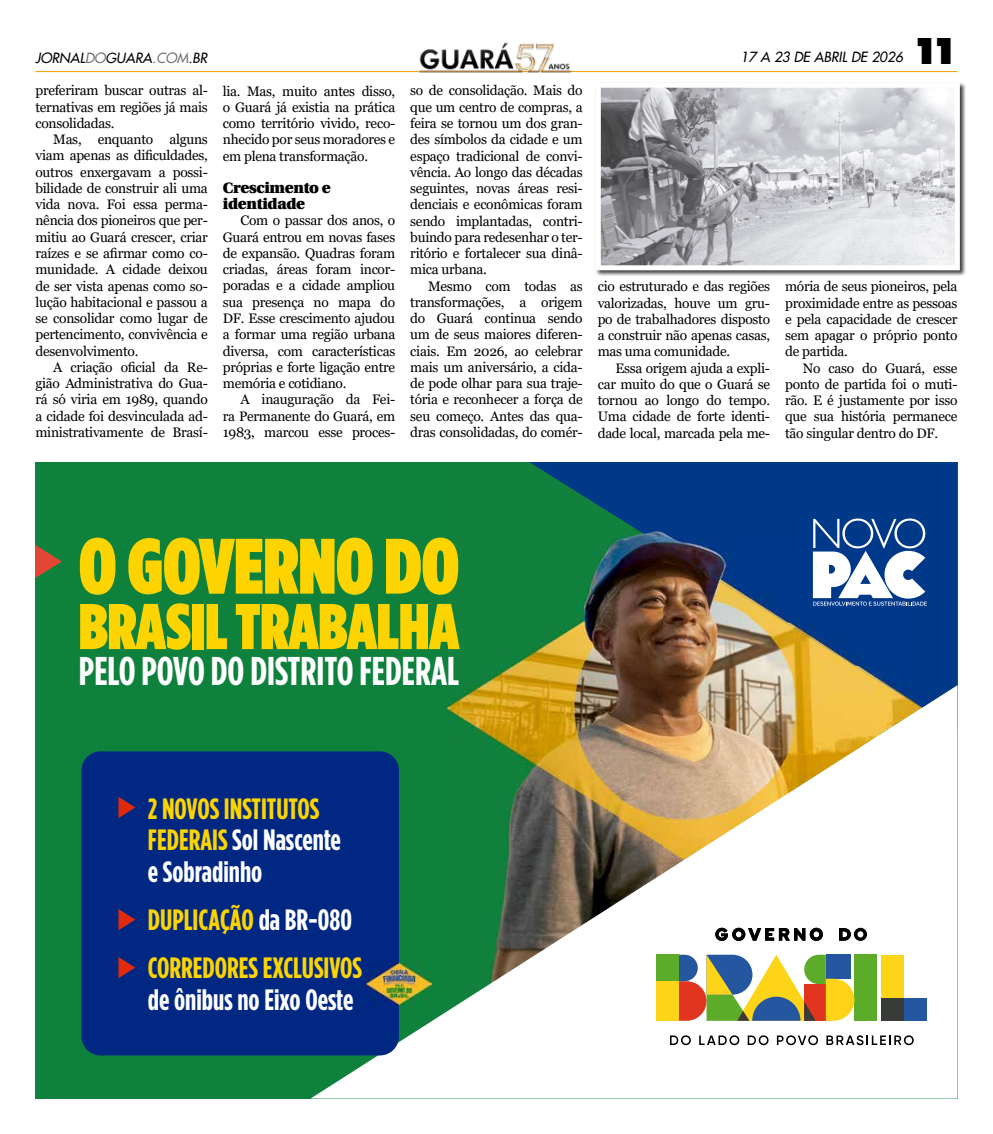
<style>
.page{position:relative;width:993px;height:1134px;background:#fff}
.page>*{position:absolute;margin:0;border:0;box-sizing:border-box;transform-origin:0 0}
.t1{font:900 78.38px "Gotham Condensed";color:#fdd400}
.t2{font:900 64.5px "Gotham Condensed";color:#fdd400}
.t3{font:700 40.12px "Gotham Condensed";color:#fff}
.t4{font:900 37px "Futura BT";color:#000}
.t5{font:700 29.38px/31.8px "Gotham Condensed";color:#fdd400}
.t6{font:700 29.38px "Gotham Condensed";color:#fff}
.t7{font:900 15px/16.2px "Utopia";letter-spacing:-.02em;color:#000}
.t8{font:13.75px/16.2px "Georgia";letter-spacing:-.02em;color:#000;text-align:justify}
.t9{font:italic 13.75px "Futura 2";color:#000}
.s1{color:#727277}
.s2{color:#fff}
</style>
<div class="page">
<hr style="left:35px;top:71px;width:922px;height:1px;background:#f19800">
<img style="left:417px;top:42px;width:153px;height:31px">
<div style="left:35px;top:462px;width:922px;height:636px;background:#0e813d"></div>
<div style="left:922px;top:462px;width:35px;height:223px;background:#003987"></div>
<img style="left:461px;top:539px;width:158px;height:146px">
<img style="left:619px;top:538px;width:43px;height:147px">
<img style="left:662px;top:581px;width:87px;height:104px">
<img style="left:749px;top:623px;width:43px;height:62px">
<img style="left:792px;top:666px;width:62px;height:19px">
<div style="left:530px;top:462px;width:392px;height:32px;background:#003988"></div>
<img style="left:580px;top:494px;width:342px;height:44px">
<img style="left:649px;top:537px;width:163px;height:44px">
<img style="left:717px;top:580px;width:205px;height:43px">
<img style="left:785px;top:623px;width:137px;height:43px">
<img style="left:854px;top:666px;width:68px;height:19px">
<svg style="left:310px;top:685px;width:647px;height:413px;fill:#fff"></svg>
<svg style="left:669px;top:1035px;width:21px;height:10px"></svg>
<svg style="left:699px;top:1035px;width:40px;height:10px"></svg>
<svg style="left:747px;top:1035px;width:21px;height:10px"></svg>
<svg style="left:776px;top:1035px;width:41px;height:10px"></svg>
<svg style="left:826px;top:1035px;width:87px;height:10px"></svg>
<div style="left:880px;top:955px;width:23px;height:43px;background:#fdd418"></div>
<div style="left:903px;top:998px;width:23px;height:23px;background:#2557a1"></div>
<div style="left:880px;top:998px;width:23px;height:23px;background:#393b38"></div>
<div style="left:854px;top:955px;width:23px;height:66px;background:#5cac2a"></div>
<svg style="left:656px;top:955px;width:198px;height:66px;background:#aca263"></svg>
<svg style="left:715px;top:928px;width:107px;height:13px"></svg>
<svg style="left:838px;top:928px;width:28px;height:13px"></svg>
<svg style="left:812px;top:518px;width:114px;height:88px;background:#7896c0"></svg>
<svg style="left:35px;top:544px;width:27px;height:34px"></svg>
<div style="left:81px;top:751px;width:318px;height:304px;background:#002882;border-radius:19px"></div>
<svg style="left:118px;top:797px;width:17px;height:21px"></svg>
<svg style="left:118px;top:909px;width:17px;height:21px"></svg>
<svg style="left:118px;top:957px;width:17px;height:21px"></svg>
<img style="left:366px;top:963px;width:65px;height:41px">
<div style="left:594px;top:81px;width:371px;height:196px;background:#000;opacity:.75"></div>
<img style="left:601px;top:89px;width:352px;height:175px">
<div style="left:595px;top:83px;width:364px;height:187px;border:5px solid #fff"></div>
<p class="t9" style="left:35px;top:49px;width:173px">JORNAL<span class="s1">DO</span>GUARA<span class="s1">.COM</span>.BR</p>
<p class="t9" style="left:740px;top:47px;width:164px">17 A 23 DE ABRIL DE 2026</p>
<h3 class="t4" style="left:912px;top:28px;width:46px">11</h3>
<p class="t8" style="left:35px;top:83px;width:174px">preferiram buscar outras al&shy;ternativas em regiões já mais consolidadas.</p>
<p class="t8" style="left:35px;top:132px;width:174px;text-indent:18px">Mas, enquanto alguns viam apenas as dificuldades, outros enxergavam a possi&shy;bilidade de construir ali uma vida nova. Foi essa perma&shy;nência dos pioneiros que per&shy;mitiu ao Guará crescer, criar raízes e se afirmar como co&shy;munidade. A cidade deixou de ser vista apenas como so&shy;lução habitacional e passou a se consolidar como lugar de pertencimento, convivência e desenvolvimento.</p>
<p class="t8" style="left:35px;top:359px;width:174px;text-indent:18px">A criação oficial da Re&shy;gião Administrativa do Gua&shy;rá só viria em 1989, quando a cidade foi desvinculada ad&shy;ministrativamente de Brasí-</p>
<p class="t8" style="left:223px;top:83px;width:174px">lia. Mas, muito antes disso, o Guará já existia na prática como território vivido, reco&shy;nhecido por seus moradores e em plena transformação.</p>
<p class="t7" style="left:223px;top:180px;width:109px">Crescimento e identidade</p>
<p class="t8" style="left:223px;top:213px;width:174px;text-indent:18px">Com o passar dos anos, o Guará entrou em novas fases de expansão. Quadras foram criadas, áreas foram incor&shy;poradas e a cidade ampliou sua presença no mapa do DF. Esse crescimento ajudou a formar uma região urbana diversa, com características próprias e forte ligação entre memória e cotidiano.</p>
<p class="t8" style="left:223px;top:392px;width:174px;text-indent:18px">A inauguração da Fei&shy;ra Permanente do Guará, em 1983, marcou esse proces-</p>
<p class="t8" style="left:410px;top:83px;width:174px">so de consolidação. Mais do que um centro de compras, a feira se tornou um dos gran&shy;des símbolos da cidade e um espaço tradicional de convi&shy;vência. Ao longo das décadas seguintes, novas áreas resi&shy;denciais e econômicas foram sendo implantadas, contri&shy;buindo para redesenhar o ter&shy;ritório e fortalecer sua dinâ&shy;mica urbana.</p>
<p class="t8" style="left:410px;top:278px;width:174px;text-indent:18px">Mesmo com todas as transformações, a origem do Guará continua sendo um de seus maiores diferen&shy;ciais. Em 2026, ao celebrar mais um aniversário, a cida&shy;de pode olhar para sua traje&shy;tória e reconhecer a força de seu começo. Antes das qua&shy;dras consolidadas, do comér-</p>
<p class="t8" style="left:597px;top:279px;width:174px">cio estruturado e das regiões valorizadas, houve um gru&shy;po de trabalhadores disposto a construir não apenas casas, mas uma comunidade.</p>
<p class="t8" style="left:597px;top:360px;width:174px;text-indent:18px">Essa origem ajuda a expli&shy;car muito do que o Guará se tornou ao longo do tempo.<br>Uma cidade de forte identi&shy;dade local, marcada pela me-</p>
<p class="t8" style="left:784px;top:279px;width:174px">mória de seus pioneiros, pela proximidade entre as pessoas e pela capacidade de crescer sem apagar o próprio ponto de partida.</p>
<p class="t8" style="left:784px;top:360px;width:174px;text-indent:18px">No caso do Guará, esse ponto de partida foi o muti&shy;rão. E é justamente por isso que sua história permanece tão singular dentro do DF.</p>
<h1 class="t1" style="left:79px;top:519px;width:381px">O GOVERNO DO</h1>
<h2 class="t2" style="left:79px;top:588px;width:381px">BRASILTRABALHA</h2>
<h3 class="t3" style="left:79px;top:649px;width:381px">PELO POVO DO DISTRITO FEDERAL</h3>
<h3 class="t5" style="left:148px;top:792px;width:194px">2 NOVOS INSTITUTOS<br>FEDERAIS <span class="s2">Sol Nascente e Sobradinho</span></h3>
<h3 class="t5" style="left:148px;top:895px;width:215px;line-height:48.1px">DUPLICAÇÃO <span class="s2">da BR-080<br></span>CORREDORES EXCLUSIVOS</h3>
<h3 class="t6" style="left:148px;top:983px;width:207px">de ônibus no Eixo Oeste</h3>
</div>
